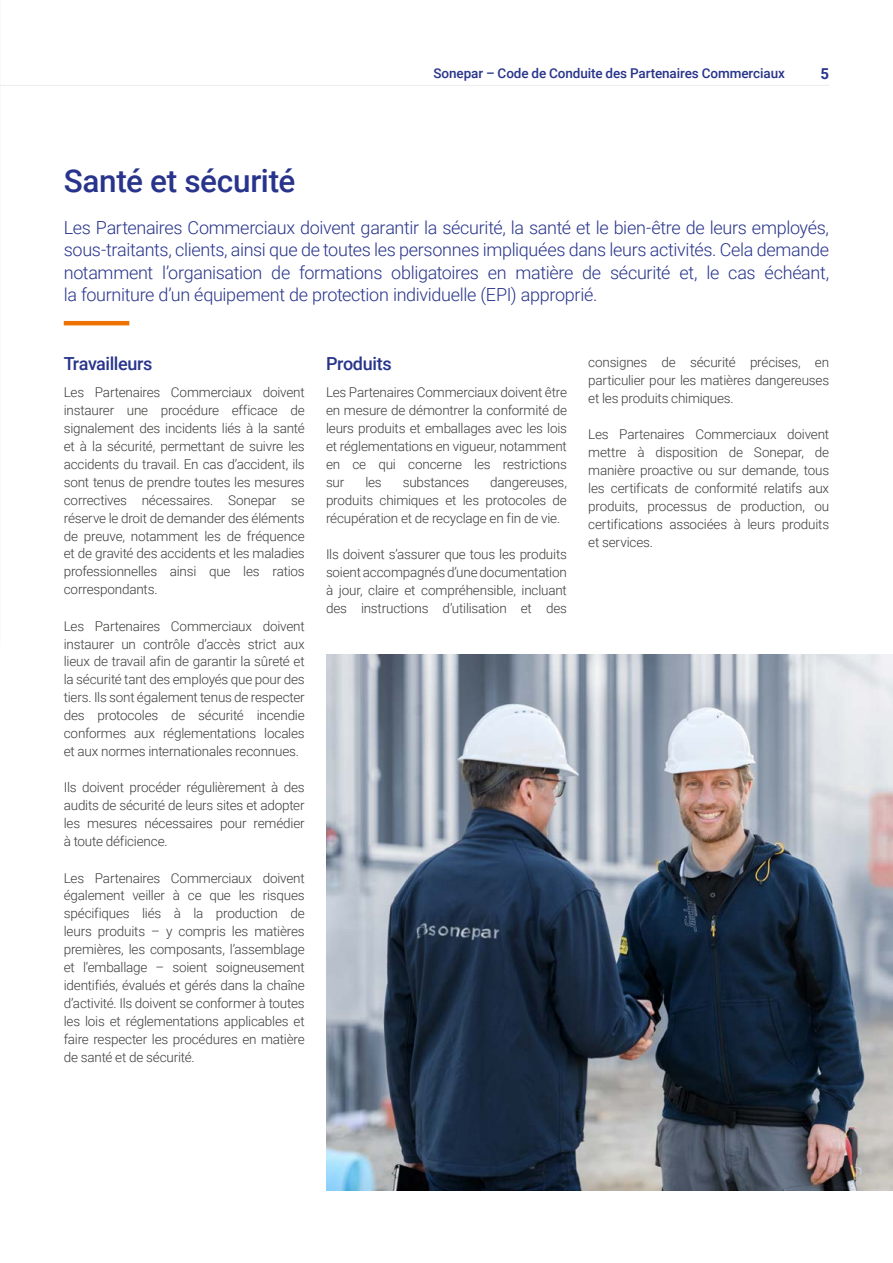
<style>
.page{position:relative;width:893px;height:1263px;background:#fff}
.page>*{position:absolute;margin:0;border:0;box-sizing:border-box;transform-origin:0 0}
.t1{font:500 31.5px "Sonepar Roboto";letter-spacing:-.01em;color:#28348b}
.t2{font:300 18px/22.5px "Sonepar Roboto";letter-spacing:-.015em;color:#28348b;text-align:justify}
.t3{font:500 18px "Sonepar Roboto";letter-spacing:-.02em;color:#28348b}
.t4{font:700 15px "Sonepar Roboto";color:#28348b}
.t5{font:300 13.5px/18px "Sonepar Roboto";letter-spacing:-.015em;color:#3c3c3b;text-align:justify}
.t6{font:500 13.5px "Sonepar Roboto";letter-spacing:-.005em;color:#28348b}
</style>
<div class="page">
<img style="left:326px;top:655px;width:567px;height:536px">
<hr style="left:0;top:85px;width:829px;height:1px;background:#ededed">
<hr style="left:64px;top:321px;width:65px;height:4px;background:#ee7203">
<h1 class="t1" style="left:64px;top:159px;width:233px">Santé et sécurité</h1>
<p class="t6" style="left:433px;top:63px;width:353px">Sonepar – Code de Conduite des Partenaires Commerciaux</p>
<p class="t4" style="left:821px;top:63px;width:10px">5</p>
<p class="t2" style="left:64px;top:216px;width:767px">Les Partenaires Commerciaux doivent garantir la sécurité, la santé et le bien-être de leurs employés, sous-traitants, clients, ainsi que de toutes les personnes impliquées dans leurs activités. Cela demande notamment l’organisation de formations obligatoires en matière de sécurité et, le cas échéant, la fourniture d’un équipement de protection individuelle (EPI) approprié.</p>
<h2 class="t3" style="left:64px;top:351px;width:90px">Travailleurs</h2>
<p class="t5" style="left:64px;top:382px;width:242px">Les Partenaires Commerciaux doivent instaurer une procédure efficace de signalement des incidents liés à la santé et à la sécurité, permettant de suivre les accidents du travail. En cas d’accident, ils sont tenus de prendre toutes les mesures correctives nécessaires. Sonepar se réserve le droit de demander des éléments de preuve, notamment les de fréquence et de gravité des accidents et les maladies professionnelles ainsi que les ratios correspondants.</p>
<p class="t5" style="left:64px;top:616px;width:242px">Les Partenaires Commerciaux doivent instaurer un contrôle d’accès strict aux lieux de travail afin de garantir la sûreté et la sécurité tant des employés que pour des tiers. Ils sont également tenus de respecter des protocoles de sécurité incendie conformes aux réglementations locales et aux normes internationales reconnues.</p>
<p class="t5" style="left:64px;top:778px;width:242px">Ils doivent procéder régulièrement à des audits de sécurité de leurs sites et adopter les mesures nécessaires pour remédier à toute déficience.</p>
<p class="t5" style="left:64px;top:868px;width:242px">Les Partenaires Commerciaux doivent également veiller à ce que les risques spécifiques liés à la production de leurs produits – y compris les matières premières, les composants, l’assemblage et l’emballage – soient soigneusement identifiés, évalués et gérés dans la chaîne d’activité. Ils doivent se conformer à toutes les lois et réglementations applicables et faire respecter les procédures en matière de santé et de sécurité.</p>
<h2 class="t3" style="left:326px;top:351px;width:67px">Produits</h2>
<p class="t5" style="left:326px;top:382px;width:242px">Les Partenaires Commerciaux doivent être en mesure de démontrer la conformité de leurs produits et emballages avec les lois et réglementations en vigueur, notamment en ce qui concerne les restrictions sur</p>
<p class="t5" style="left:326px;top:472px;width:242px;text-indent:164px">dangereuses, produits chimiques et les protocoles de récupération et de recyclage en fin de vie.</p>
<p class="t5" style="left:326px;top:544px;width:242px">Ils doivent s’assurer que tous les produits soient accompagnés d’une documentation à jour, claire et compréhensible, incluant des instructions d’utilisation et des</p>
<p class="t5" style="left:365px;top:472px;width:18px">les</p>
<p class="t5" style="left:403px;top:472px;width:68px">substances</p>
<p class="t5" style="left:588px;top:352px;width:242px">consignes de sécurité précises, en particulier pour les matières dangereuses et les produits chimiques.</p>
<p class="t5" style="left:588px;top:424px;width:242px">Les Partenaires Commerciaux doivent mettre à disposition de Sonepar, de manière proactive ou sur demande, tous les certificats de conformité relatifs aux produits, processus de production, ou certifications associées à leurs produits et services.</p>
</div>
